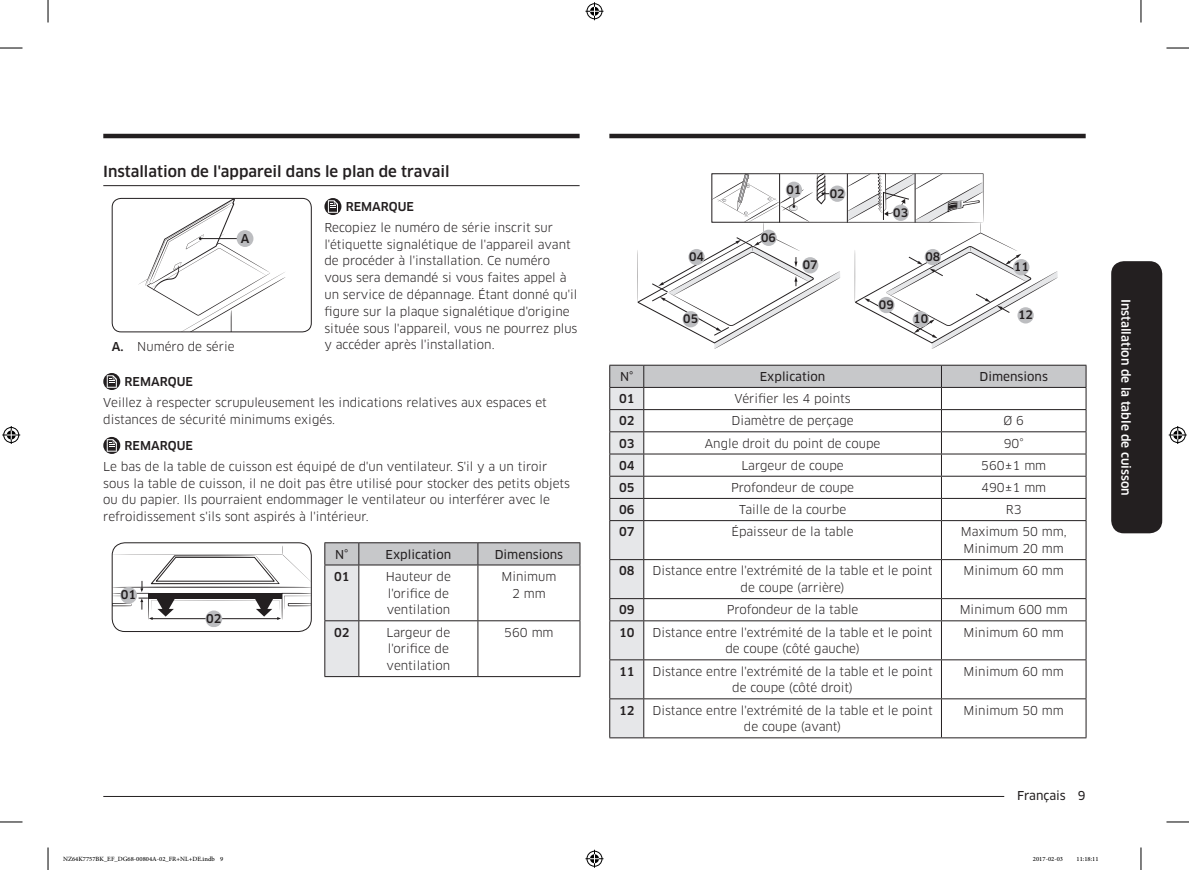
<style>
.page{position:relative;width:1189px;height:870px;background:#fff}
.page>*{position:absolute;margin:0;border:0;box-sizing:border-box;transform-origin:0 0}
.t1{font:500 15px "Samsung Clan Pro";color:#231f20}
.t2{font:12px/16.8px "Samsung Clan Pro";color:#231f20}
.t3{font:12px "Samsung Clan Pro News";color:#231f20}
.t4{font:500 12px "Samsung Clan Pro";color:#231f20}
.t5{font:500 12px "Samsung Clan Pro";color:#fff}
.t6{font:500 11.85px "Clan";color:#231f20}
.t7{font:500 11.55px "Samsung Clan Pro";color:#231f20}
.t8{font:9px "Adobe Arabic";color:#000}
.s1{font-weight:500}
</style>
<div class="page">
<hr style="left:103px;top:796px;width:936px;height:1px;background:#231f20">
<div style="left:1004px;top:787px;width:81px;height:15px;background:#fff"></div>
<div style="left:1111px;top:261px;width:51px;height:272px;background:#231f20;border-radius:13px"></div>
<hr style="left:609px;top:134px;width:476px;height:4px;background:#231f20">
<hr style="left:103px;top:134px;width:477px;height:4px;background:#231f20">
<svg style="left:637px;top:173px;width:421px;height:176px"></svg>
<div style="left:829px;top:186px;width:16px;height:16px;background:#bcbdc0;border-radius:50%"></div>
<div style="left:892px;top:205px;width:17px;height:16px;background:#bcbdc0;border-radius:50%"></div>
<div style="left:786px;top:182px;width:16px;height:16px;background:#bcbdc0;border-radius:50%"></div>
<svg style="left:609px;top:365px;width:477px;height:373px"></svg>
<hr style="left:941px;top:621px;width:1px;height:38px;background:#231f20">
<hr style="left:1085px;top:621px;width:1px;height:38px;background:#231f20">
<hr style="left:941px;top:660px;width:1px;height:38px;background:#231f20">
<hr style="left:1085px;top:660px;width:1px;height:38px;background:#231f20">
<hr style="left:941px;top:699px;width:1px;height:38px;background:#231f20">
<hr style="left:1085px;top:699px;width:1px;height:38px;background:#231f20">
<hr style="left:103px;top:185px;width:477px;height:1px;background:#231f20">
<svg style="left:138px;top:200px;width:147px;height:130px"></svg>
<div style="left:237px;top:230px;width:16px;height:17px;background:#bcbdc0;border-radius:50%"></div>
<div style="left:112px;top:198px;width:200px;height:134px;border:1px solid #231f20;border-radius:9px"></div>
<svg style="left:324px;top:198px;width:17px;height:17px"></svg>
<svg style="left:328px;top:200px;width:10px;height:13px"></svg>
<svg style="left:103px;top:373px;width:17px;height:17px"></svg>
<svg style="left:107px;top:375px;width:10px;height:13px"></svg>
<svg style="left:103px;top:437px;width:17px;height:17px"></svg>
<svg style="left:107px;top:439px;width:10px;height:13px"></svg>
<svg style="left:112px;top:545px;width:198px;height:75px"></svg>
<div style="left:120px;top:587px;width:17px;height:17px;background:#bcbdc0;border-radius:50%"></div>
<div style="left:205px;top:610px;width:17px;height:17px;background:#bcbdc0;border-radius:50%"></div>
<div style="left:112px;top:542px;width:200px;height:90px;border:1px solid #231f20;border-radius:13px"></div>
<hr style="left:324px;top:542px;width:35px;height:1px;background:#231f20">
<hr style="left:359px;top:542px;width:119px;height:1px;background:#231f20">
<hr style="left:478px;top:542px;width:102px;height:1px;background:#231f20">
<svg style="left:324px;top:543px;width:257px;height:134px"></svg>
<hr style="left:477px;top:565px;width:1px;height:55px;background:#231f20">
<hr style="left:580px;top:565px;width:1px;height:55px;background:#231f20">
<hr style="left:477px;top:621px;width:1px;height:55px;background:#231f20">
<hr style="left:580px;top:621px;width:1px;height:55px;background:#231f20">
<svg style="left:0;top:48px;width:22px;height:1px"></svg>
<svg style="left:1166px;top:48px;width:23px;height:1px"></svg>
<svg style="left:0;top:822px;width:22px;height:1px"></svg>
<svg style="left:1166px;top:822px;width:23px;height:1px"></svg>
<svg style="left:48px;top:0;width:1px;height:22px"></svg>
<svg style="left:48px;top:847px;width:1px;height:23px"></svg>
<svg style="left:1141px;top:0;width:1px;height:22px"></svg>
<svg style="left:1141px;top:847px;width:1px;height:23px"></svg>
<svg style="left:585px;top:2px;width:18px;height:18px"></svg>
<svg style="left:585px;top:850px;width:18px;height:18px"></svg>
<svg style="left:2px;top:426px;width:18px;height:18px"></svg>
<svg style="left:1169px;top:426px;width:18px;height:18px"></svg>
<p class="t1" style="left:103px;top:162px;width:348px">Installation de l'appareil dans le plan de travail</p>
<p class="t6" style="left:241px;top:232px;width:10px">A</p>
<p class="t2" style="left:112px;top:338px;width:124px"><span class="s1">A.</span> Numéro de série</p>
<p class="t4" style="left:346px;top:199px;width:70px">REMARQUE</p>
<p class="t2" style="left:324px;top:219px;width:255px">Recopiez le numéro de série inscrit sur l'étiquette signalétique de l'appareil avant de procéder à l'installation. Ce numéro vous sera demandé si vous faites appel à un service de dépannage. Étant donné qu'il figure sur la plaque signalétique d'origine située sous l'appareil, vous ne pourrez plus y accéder après l'installation.</p>
<p class="t4" style="left:125px;top:374px;width:70px">REMARQUE</p>
<p class="t2" style="left:103px;top:394px;width:445px">Veillez à respecter scrupuleusement les indications relatives aux espaces et distances de sécurité minimums exigés.</p>
<p class="t4" style="left:125px;top:438px;width:70px">REMARQUE</p>
<p class="t2" style="left:103px;top:458px;width:468px">Le bas de la table de cuisson est équipé de d'un ventilateur. S'il y a un tiroir sous la table de cuisson, il ne doit pas être utilisé pour stocker des petits objets ou du papier. Ils pourraient endommager le ventilateur ou interférer avec le refroidissement s'ils sont aspirés à l'intérieur.</p>
<p class="t6" style="left:121px;top:588px;width:17px">01</p>
<p class="t6" style="left:206px;top:612px;width:17px">02</p>
<p class="t3" style="left:335px;top:547px;width:15px">N°</p>
<p class="t3" style="left:386px;top:547px;width:67px">Explication</p>
<p class="t3" style="left:495px;top:547px;width:70px">Dimensions</p>
<p class="t4" style="left:334px;top:569px;width:17px">01</p>
<p class="t2" style="left:386px;top:568px;width:67px">Hauteur de l'orifice de ventilation</p>
<p class="t2" style="left:501px;top:568px;width:56px;text-align:center">Minimum<br>2 mm</p>
<p class="t4" style="left:334px;top:625px;width:17px">02</p>
<p class="t2" style="left:386px;top:624px;width:65px;text-align:justify">Largeur de l'orifice de ventilation</p>
<p class="t2" style="left:504px;top:624px;width:51px">560 mm</p>
<p class="t7" style="left:689px;top:250px;width:16px">04</p>
<p class="t7" style="left:683px;top:312px;width:16px">05</p>
<p class="t7" style="left:786px;top:183px;width:16px">01</p>
<p class="t7" style="left:830px;top:187px;width:16px">02</p>
<p class="t7" style="left:761px;top:231px;width:16px">06</p>
<p class="t7" style="left:803px;top:258px;width:16px">07</p>
<p class="t7" style="left:893px;top:206px;width:16px">03</p>
<p class="t7" style="left:879px;top:298px;width:16px">09</p>
<p class="t7" style="left:925px;top:250px;width:16px">08</p>
<p class="t7" style="left:913px;top:312px;width:16px">10</p>
<p class="t7" style="left:1014px;top:260px;width:16px">11</p>
<p class="t7" style="left:1018px;top:308px;width:16px">12</p>
<p class="t3" style="left:620px;top:369px;width:15px">N°</p>
<p class="t3" style="left:760px;top:369px;width:67px">Explication</p>
<p class="t3" style="left:979px;top:369px;width:70px">Dimensions</p>
<p class="t4" style="left:619px;top:392px;width:17px">01</p>
<p class="t2" style="left:734px;top:390px;width:118px">Vérifier les 4 points</p>
<p class="t4" style="left:619px;top:414px;width:17px">02</p>
<p class="t2" style="left:731px;top:413px;width:124px">Diamètre de perçage</p>
<p class="t2" style="left:1003px;top:413px;width:22px">Ø 6</p>
<p class="t4" style="left:619px;top:436px;width:17px">03</p>
<p class="t2" style="left:705px;top:435px;width:177px">Angle droit du point de coupe</p>
<p class="t2" style="left:1004px;top:435px;width:21px">90°</p>
<p class="t4" style="left:619px;top:458px;width:17px">04</p>
<p class="t2" style="left:741px;top:457px;width:104px">Largeur de coupe</p>
<p class="t2" style="left:981px;top:457px;width:67px">560±1 mm</p>
<p class="t4" style="left:619px;top:481px;width:17px">05</p>
<p class="t2" style="left:731px;top:479px;width:124px">Profondeur de coupe</p>
<p class="t2" style="left:981px;top:479px;width:67px">490±1 mm</p>
<p class="t4" style="left:619px;top:503px;width:17px">06</p>
<p class="t2" style="left:739px;top:501px;width:109px">Taille de la courbe</p>
<p class="t2" style="left:1006px;top:501px;width:17px">R3</p>
<p class="t4" style="left:619px;top:525px;width:17px">07</p>
<p class="t2" style="left:731px;top:524px;width:124px">Épaisseur de la table</p>
<p class="t2" style="left:961px;top:524px;width:107px">Maximum 50 mm,<br>Minimum 20 mm</p>
<p class="t4" style="left:619px;top:564px;width:17px">08</p>
<p class="t2" style="left:653px;top:563px;width:281px;text-align:center">Distance entre l'extrémité de la table et le point de coupe (arrière)</p>
<p class="t2" style="left:963px;top:563px;width:102px">Minimum 60 mm</p>
<p class="t4" style="left:619px;top:603px;width:17px">09</p>
<p class="t2" style="left:727px;top:602px;width:133px">Profondeur de la table</p>
<p class="t2" style="left:960px;top:602px;width:110px">Minimum 600 mm</p>
<p class="t4" style="left:619px;top:625px;width:17px">10</p>
<p class="t2" style="left:653px;top:624px;width:281px;text-align:center">Distance entre l'extrémité de la table et le point de coupe (côté gauche)</p>
<p class="t2" style="left:963px;top:624px;width:102px">Minimum 60 mm</p>
<p class="t4" style="left:619px;top:664px;width:17px">11</p>
<p class="t2" style="left:653px;top:663px;width:281px;text-align:center">Distance entre l'extrémité de la table et le point de coupe (côté droit)</p>
<p class="t2" style="left:963px;top:663px;width:102px">Minimum 60 mm</p>
<p class="t4" style="left:619px;top:703px;width:17px">12</p>
<p class="t2" style="left:653px;top:702px;width:281px;text-align:center">Distance entre l'extrémité de la table et le point de coupe (avant)</p>
<p class="t2" style="left:963px;top:702px;width:102px">Minimum 50 mm</p>
<p class="t3" style="left:1017px;top:788px;width:70px">Français 9</p>
<p class="t8" style="left:63px;top:853px;width:162px">NZ64K7757BK_EF_DG68-00804A-02_FR+NL+DE.indb 9</p>
<p class="t8" style="left:1033px;top:853px;width:32px">2017-02-03</p>
<p class="t8" style="left:1076px;top:853px;width:24px">11:18:11</p>
<p class="t5" style="left:1133px;top:299px;width:198px;rotate:90deg">Installation de la table de cuisson</p>
</div>
